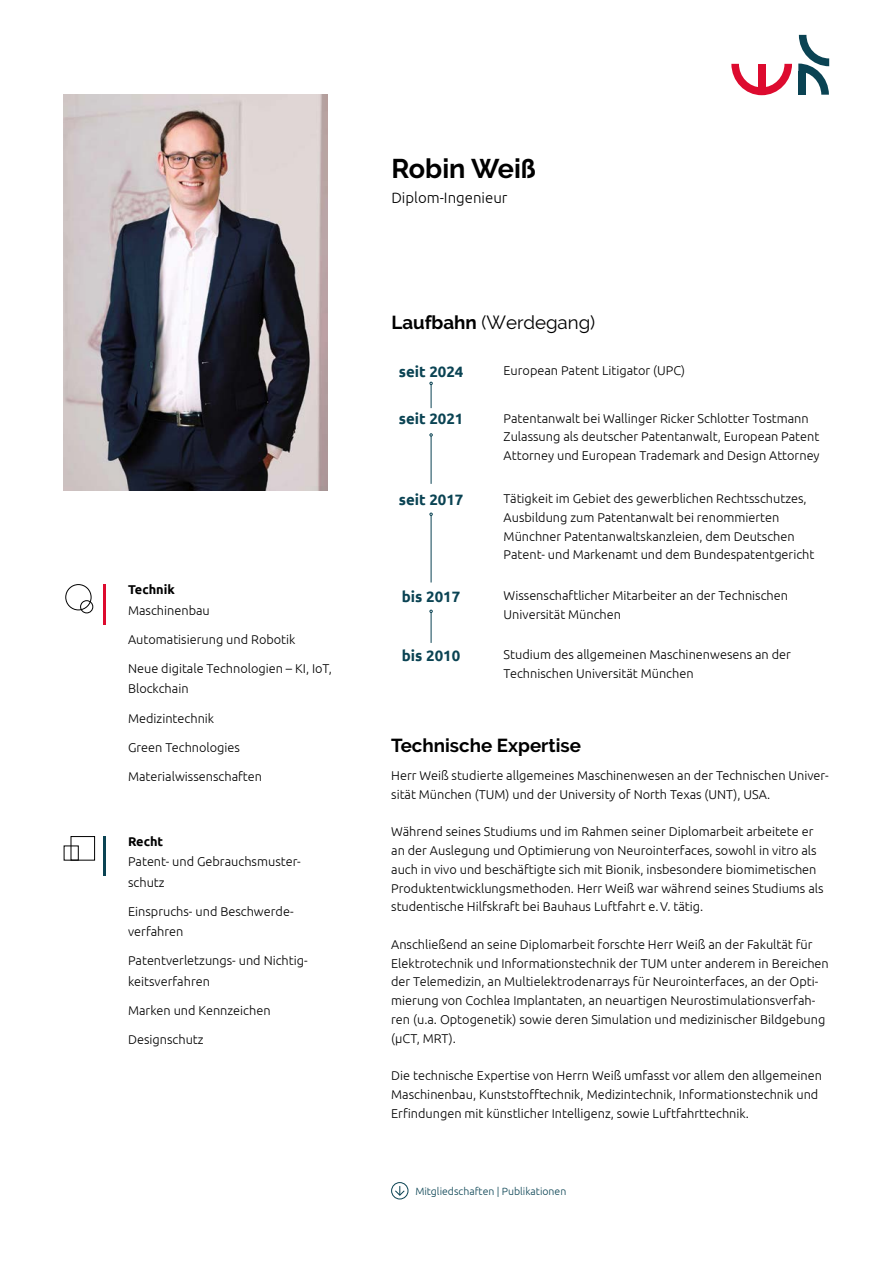
<style>
.page{position:relative;width:893px;height:1263px;background:#fff}
.page>*{position:absolute;margin:0;border:0;box-sizing:border-box;transform-origin:0 0}
.t1{font:700 27px "Raleway";color:#000}
.t2{font:18.75px "Raleway";color:#000}
.t3{font:700 18.75px "Raleway";color:#000}
.t4{font:700 15px "Ubuntu";color:#0a4353}
.t5{font:300 15px "Ubuntu";color:#000}
.t6{font:300 12.75px/18.8px "Ubuntu";color:#000}
.t7{font:700 12.75px "Ubuntu";color:#000}
.t8{font:300 10.5px "Ubuntu";color:#0a4353}
.s1{font-weight:700}
</style>
<div class="page">
<svg style="left:731px;top:64px;width:61px;height:31px"></svg>
<div style="left:758px;top:64px;width:8px;height:31px;background:#dd0b2f"></div>
<svg style="left:798px;top:35px;width:31px;height:60px"></svg>
<div style="left:391px;top:1182px;width:17px;height:17px;border:1px solid #0a4353;border-radius:50%"></div>
<svg style="left:395px;top:1186px;width:10px;height:10px"></svg>
<div style="left:65px;top:584px;width:26px;height:26px;border:1px solid #000;border-radius:50%"></div>
<div style="left:80px;top:600px;width:13px;height:13px;border:1px solid #000;border-radius:50%"></div>
<hr style="left:103px;top:584px;width:3px;height:41px;background:#dd0b2f">
<div style="left:71px;top:836px;width:24px;height:24px;border:1px solid #000"></div>
<div style="left:64px;top:846px;width:15px;height:14px;border:1px solid #000"></div>
<hr style="left:103px;top:836px;width:3px;height:40px;background:#0a4353">
<img style="left:64px;top:95px;width:263px;height:395px">
<hr style="left:431px;top:436px;width:1px;height:48px;background:#0a4353">
<hr style="left:431px;top:515px;width:1px;height:67px;background:#0a4353">
<hr style="left:431px;top:612px;width:1px;height:31px;background:#0a4353">
<svg style="left:430px;top:382px;width:3px;height:26px"></svg>
<p class="t7" style="left:128px;top:582px;width:48px">Technik</p>
<p class="t6" style="left:128px;top:600px;width:83px">Maschinenbau</p>
<p class="t6" style="left:128px;top:629px;width:169px">Automatisierung und Robotik</p>
<p class="t6" style="left:128px;top:658px;width:205px;line-height:20.2px">Neue digitale Technologien – KI, IoT,<br>Blockchain</p>
<p class="t6" style="left:128px;top:708px;width:88px">Medizintechnik</p>
<p class="t6" style="left:128px;top:737px;width:113px">Green Technologies</p>
<p class="t6" style="left:128px;top:767px;width:136px">Materialwissenschaften</p>
<p class="t7" style="left:128px;top:834px;width:37px">Recht</p>
<p class="t6" style="left:128px;top:851px;width:174px;line-height:20.2px">Patent- und Gebrauchsmuster&shy;schutz</p>
<p class="t6" style="left:128px;top:901px;width:166px;line-height:20.2px">Einspruchs- und Beschwerde&shy;verfahren</p>
<p class="t6" style="left:128px;top:950px;width:181px;line-height:20.2px">Patentverletzungs- und Nichtig&shy;keitsverfahren</p>
<p class="t6" style="left:128px;top:1001px;width:144px">Marken und Kennzeichen</p>
<p class="t6" style="left:128px;top:1030px;width:77px">Designschutz</p>
<h1 class="t1" style="left:391px;top:153px;width:146px">Robin Weiß</h1>
<p class="t5" style="left:391px;top:188px;width:118px">Diplom-Ingenieur</p>
<h2 class="t2" style="left:391px;top:312px;width:205px"><span class="s1">Laufbahn</span> (Werdegang)</h2>
<p class="t4" style="left:399px;top:362px;width:66px">seit 2024</p>
<p class="t6" style="left:504px;top:361px;width:183px">European Patent Litigator (UPC)</p>
<p class="t4" style="left:399px;top:410px;width:66px">seit 2021</p>
<p class="t4" style="left:399px;top:490px;width:66px">seit 2017</p>
<p class="t4" style="left:402px;top:587px;width:60px">bis 2017</p>
<p class="t6" style="left:504px;top:408px;width:318px">Patentanwalt bei Wallinger Ricker Schlotter Tostmann<br>Zulassung als deutscher Patentanwalt, European Patent<br>Attorney und European Trademark and Design Attorney</p>
<p class="t6" style="left:504px;top:489px;width:312px">Tätigkeit im Gebiet des gewerblichen Rechtsschutzes, Ausbildung zum Patentanwalt bei renommierten Münchner Patentanwaltskanzleien, dem Deutschen Patent- und Markenamt und dem Bundespatentgericht</p>
<p class="t6" style="left:504px;top:586px;width:286px">Wissenschaftlicher Mitarbeiter an der Technischen<br>Universität München</p>
<p class="t4" style="left:402px;top:646px;width:60px">bis 2010</p>
<p class="t6" style="left:504px;top:645px;width:289px">Studium des allgemeinen Maschinenwesens an der<br>Technischen Universität München</p>
<h2 class="t3" style="left:391px;top:735px;width:191px">Technische Expertise</h2>
<p class="t6" style="left:391px;top:766px;width:439px">Herr Weiß studierte allgemeines Maschinenwesen an der Technischen Univer&shy;sität München (TUM) und der University of North Texas (UNT), USA.</p>
<p class="t6" style="left:391px;top:822px;width:434px">Während seines Studiums und im Rahmen seiner Diplomarbeit arbeitete er an der Auslegung und Optimierung von Neurointerfaces, sowohl in vitro als auch in vivo und beschäftigte sich mit Bionik, insbesondere biomimetischen Produktentwicklungsmethoden. Herr Weiß war während seines Studiums als studentische Hilfskraft bei Bauhaus Luftfahrt e.V. tätig.</p>
<p class="t6" style="left:391px;top:934px;width:439px">Anschließend an seine Diplomarbeit forschte Herr Weiß an der Fakultät für Elektrotechnik und Informationstechnik der TUM unter anderem in Bereichen der Telemedizin, an Multielektrodenarrays für Neurointerfaces, an der Opti&shy;mierung von Cochlea Implantaten, an neuartigen Neurostimulationsverfah&shy;ren (u.a. Optogenetik) sowie deren Simulation und medizinischer Bildgebung (µCT, MRT).</p>
<p class="t6" style="left:391px;top:1066px;width:432px">Die technische Expertise von Herrn Weiß umfasst vor allem den allgemeinen<br>Maschinenbau, Kunststofftechnik, Medizintechnik, Informationstechnik und<br>Erfindungen mit künstlicher Intelligenz, sowie Luftfahrttechnik.</p>
<p class="t8" style="left:415px;top:1185px;width:153px">Mitgliedschaften | Publikationen</p>
</div>
